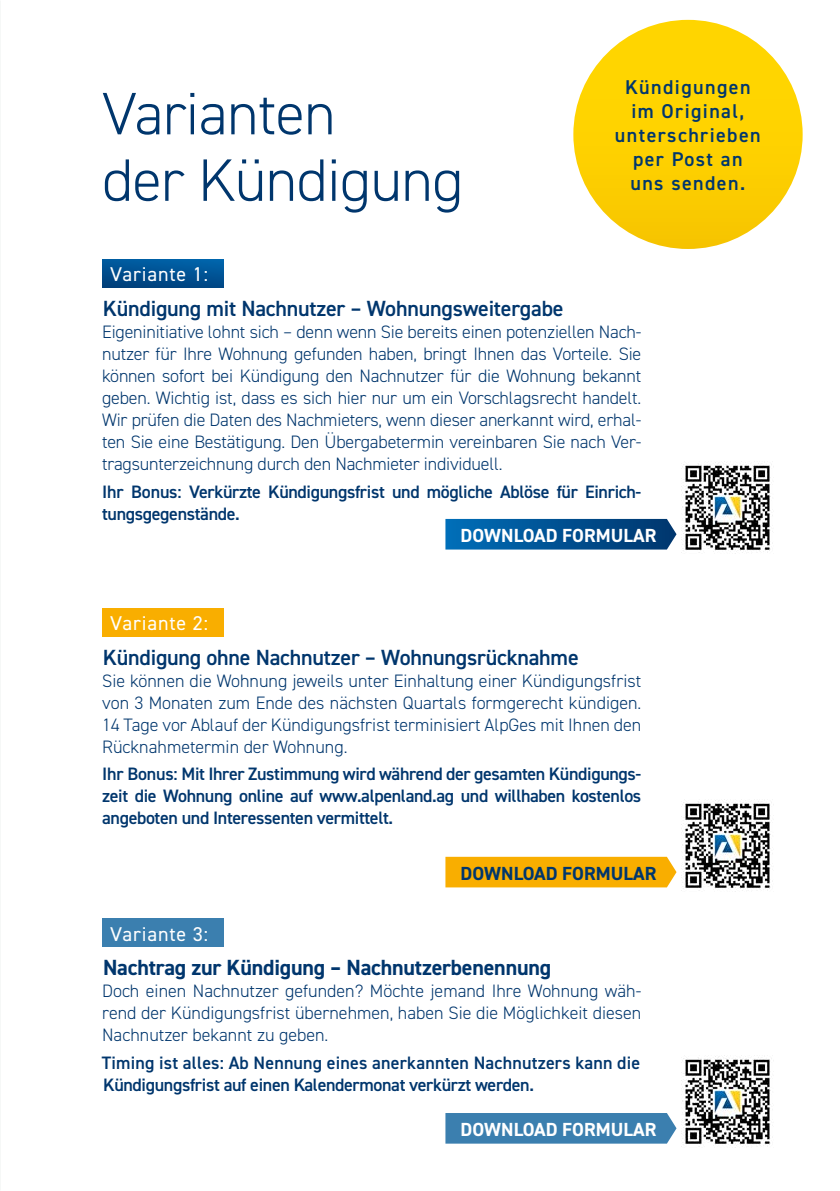
<style>
.page{position:relative;width:840px;height:1191px;background:#fff}
.page>*{position:absolute;margin:0;border:0;box-sizing:border-box;transform-origin:0 0}
.t1{font:300 60px/66.4px "DIN2014";letter-spacing:-.01em;color:#00366d}
.t2{font:600 22px "DIN2014";letter-spacing:-.01em;color:#00366d}
.t3{font:700 22px "DIN2014";letter-spacing:-.01em;color:#00366d}
.t4{font:600 20px/24px "DIN2014";letter-spacing:.07em;color:#00366d;text-align:center}
.t5{font:20px "DIN2014";letter-spacing:.04em;color:#fff}
.t6{font:700 19px "DIN2014";color:#fff}
.t7{font:700 19px "DIN2014";color:#00366d}
.t8{font:300 18px/22px "DIN2014";color:#00366d;text-align:justify}
.t9{font:600 18px/22px "DIN2014";letter-spacing:-.02em;color:#00366d}
.t10{font:600 18px/22px "DIN2014";letter-spacing:.01em;color:#00366d}
</style>
<div class="page">
<svg style="left:102px;top:259px;width:121px;height:29px;background:#005091"></svg>
<div style="left:102px;top:608px;width:121px;height:28px;background:#f9ae00"></div>
<div style="left:102px;top:918px;width:121px;height:29px;background:#3b7faf"></div>
<img style="left:681px;top:461px;width:92px;height:92px">
<svg style="left:445px;top:519px;width:231px;height:30px;background:#055594"></svg>
<img style="left:681px;top:799px;width:92px;height:92px">
<div style="left:445px;top:856px;width:231px;height:31px;background:#f9ae00"></div>
<img style="left:681px;top:1055px;width:92px;height:92px">
<div style="left:445px;top:1113px;width:231px;height:30px;background:#3b7faf"></div>
<div style="left:573px;top:20px;width:229px;height:229px;background:#ffd200;border-radius:115px"></div>
<h1 class="t1" style="left:102px;top:81px;width:362px">Varianten<br>der Kündigung</h1>
<p class="t4" style="left:614px;top:75px;width:147px">Kündigungen im Original, unterschrieben per Post an uns senden.</p>
<p class="t5" style="left:110px;top:262px;width:99px">Variante 1:</p>
<p class="t2" style="left:103px;top:294px;width:462px">Kündigung mit Nachnutzer – Wohnungsweitergabe</p>
<p class="t8" style="left:102px;top:321px;width:540px">Eigeninitiative lohnt sich – denn wenn Sie bereits einen potenziellen Nach&shy;nutzer für Ihre Wohnung gefunden haben, bringt Ihnen das Vorteile. Sie können sofort bei Kündigung den Nachnutzer für die Wohnung bekannt geben. Wichtig ist, dass es sich hier nur um ein Vorschlagsrecht handelt.<br>Wir prüfen die Daten des Nachmieters, wenn dieser anerkannt wird, erhal&shy;ten Sie eine Bestätigung. Den Übergabetermin vereinbaren Sie nach Ver&shy;tragsunterzeichnung durch den Nachmieter individuell.</p>
<p class="t9" style="left:102px;top:480px;width:540px">Ihr Bonus: Verkürzte Kündigungsfrist und mögliche Ablöse für Einrich&shy;tungsgegenstände.</p>
<p class="t6" style="left:460px;top:522px;width:197px">DOWNLOAD FORMULAR</p>
<p class="t5" style="left:110px;top:611px;width:99px">Variante 2:</p>
<p class="t2" style="left:103px;top:642px;width:477px">Kündigung ohne Nachnutzer – Wohnungsrücknahme</p>
<p class="t8" style="left:102px;top:669px;width:540px">Sie können die Wohnung jeweils unter Einhaltung einer Kündigungsfrist von 3 Monaten zum Ende des nächsten Quartals formgerecht kündigen.<br>14 Tage vor Ablauf der Kündigungsfrist terminisiert AlpGes mit Ihnen den Rücknahmetermin der Wohnung.</p>
<p class="t9" style="left:102px;top:762px;width:540px;text-align:justify">Ihr Bonus: Mit Ihrer Zustimmung wird während der gesamten Kündigungs&shy;zeit die Wohnung online auf www.alpenland.ag und willhaben kostenlos angeboten und Interessenten vermittelt.</p>
<p class="t7" style="left:460px;top:860px;width:197px">DOWNLOAD FORMULAR</p>
<p class="t5" style="left:110px;top:921px;width:99px">Variante 3:</p>
<p class="t3" style="left:103px;top:953px;width:449px">Nachtrag zur Kündigung – Nachnutzerbenennung</p>
<p class="t8" style="left:102px;top:980px;width:540px">Doch einen Nachnutzer gefunden? Möchte jemand Ihre Wohnung wäh&shy;rend der Kündigungsfrist übernehmen, haben Sie die Möglichkeit diesen Nachnutzer bekannt zu geben.</p>
<p class="t10" style="left:102px;top:1051px;width:539px">Timing ist alles: Ab Nennung eines anerkannten Nachnutzers kann die<br>Kündigungsfrist auf einen Kalendermonat verkürzt werden.</p>
<p class="t6" style="left:460px;top:1116px;width:197px">DOWNLOAD FORMULAR</p>
</div>
